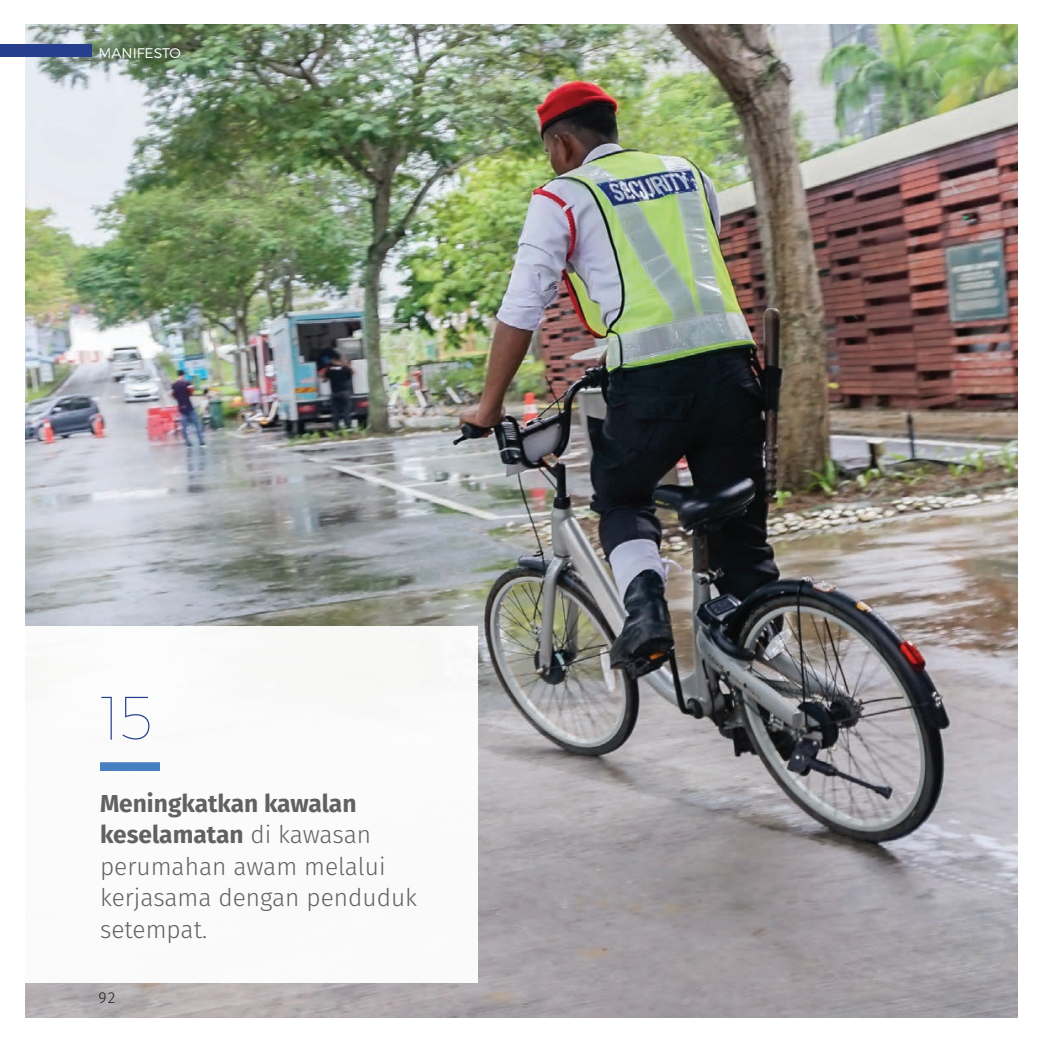
<style>
.page{position:relative;width:1042px;height:1042px;background:#fff}
.page>*{position:absolute;margin:0;border:0;box-sizing:border-box;transform-origin:0 0}
.Body_Text_-_Numberin{font:100 61.25px "Montserrat";color:#253f8e}
.Body_Text_-_Stand_Al{font:300 24.5px/31.5px "Fira Sans";color:#616161}
.t1{font:300 15.75px "Fira Sans";color:#231f20}
.t2{font:300 14px "Montserrat";color:#fff}
.s1{font-weight:700}
</style>
<div class="page">
<img style="left:26px;top:25px;width:991px;height:992px">
<div style="left:0;top:45px;width:92px;height:12px;background:#253f8e"></div>
<div style="left:26px;top:626px;width:451px;height:356px;background:#fff"></div>
<div style="left:100px;top:762px;width:60px;height:9px;background:#487fc1"></div>
<p class="t2" style="left:99px;top:45px;width:84px">MANIFESTO</p>
<p class="Body_Text_-_Numberin" style="left:100px;top:680px;width:55px">15</p>
<p class="Body_Text_-_Stand_Al" style="left:100px;top:787px;width:319px"><span class="s1">Meningkatkan kawalan keselamatan</span> di kawasan perumahan awam melalui kerjasama dengan penduduk setempat.</p>
<p class="t1" style="left:99px;top:986px;width:18px">92</p>
</div>
